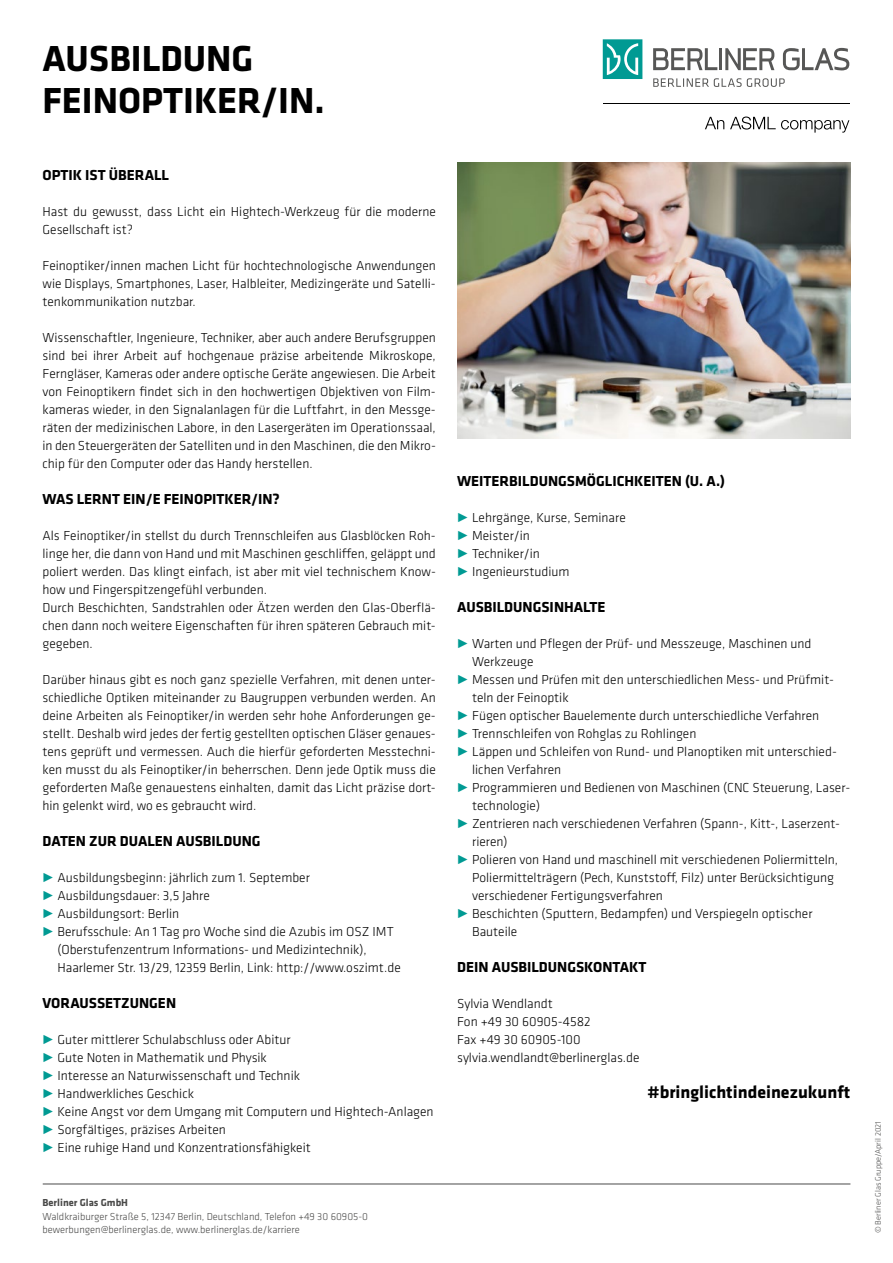
<style>
.page{position:relative;width:893px;height:1263px;background:#fff}
.page>*{position:absolute;margin:0;border:0;box-sizing:border-box;transform-origin:0 0}
.t1{font:700 37.5px/42px "Klavika";color:#000}
.t2{font:700 18px "Klavika";color:#000}
.t3{font:700 15px "Klavika";color:#000}
.t4{font:300 13.5px/18px "Klavika";color:#000}
.t5{font:300 10.5px/13.5px "Klavika";color:#4a4a49}
.t6{font:700 10.5px "Klavika";color:#4a4a49}
.t7{font:300 8.25px "Klavika";color:#4a4a49}
.s1{color:#009a93}
</style>
<div class="page">
<hr style="left:43px;top:1184px;width:807px;height:1px;background:#4a4a49">
<img style="left:457px;top:162px;width:393px;height:276px">
<svg style="left:603px;top:39px;width:39px;height:40px;background:#34aea8"></svg>
<svg style="left:653px;top:78px;width:132px;height:9px"></svg>
<svg style="left:653px;top:48px;width:64px;height:22px"></svg>
<hr style="left:719px;top:48px;width:3px;height:22px;background:#575756">
<svg style="left:725px;top:48px;width:49px;height:22px"></svg>
<svg style="left:783px;top:48px;width:66px;height:22px"></svg>
<hr style="left:603px;top:103px;width:246px;height:1px;background:#000">
<svg style="left:705px;top:117px;width:19px;height:12px"></svg>
<svg style="left:730px;top:117px;width:119px;height:16px"></svg>
<h1 class="t1" style="left:43px;top:36px;width:284px">AUSBILDUNG<br>FEINOPTIKER/IN.</h1>
<p class="t3" style="left:43px;top:164px;width:128px">OPTIK IST ÜBERALL</p>
<p class="t4" style="left:43px;top:202px;width:395px">Hast du gewusst, dass Licht ein Hightech-Werkzeug für die moderne<br>Gesellschaft ist?</p>
<p class="t4" style="left:43px;top:256px;width:395px;text-align:justify">Feinoptiker/innen machen Licht für hochtechnologische Anwendungen wie Displays, Smartphones, Laser, Halbleiter, Medizingeräte und Satelli&shy;tenkommunikation nutzbar.</p>
<p class="t4" style="left:43px;top:328px;width:395px;text-align:justify">Wissenschaftler, Ingenieure, Techniker, aber auch andere Berufsgruppen sind bei ihrer Arbeit auf hochgenaue präzise arbeitende Mikroskope, Ferngläser, Kameras oder andere optische Geräte angewiesen. Die Arbeit von Feinoptikern findet sich in den hochwertigen Objektiven von Film&shy;kameras wieder, in den Signalanlagen für die Luftfahrt, in den Messge&shy;räten der medizinischen Labore, in den Lasergeräten im Operationssaal, in den Steuergeräten der Satelliten und in den Maschinen, die den Mikro&shy;chip für den Computer oder das Handy herstellen.</p>
<p class="t3" style="left:43px;top:488px;width:239px">WAS LERNT EIN/E FEINOPITKER/IN?</p>
<p class="t4" style="left:43px;top:526px;width:395px">Als Feinoptiker/in stellst du durch Trennschleifen aus Glasblöcken Roh&shy;linge her, die dann von Hand und mit Maschinen geschliffen, geläppt und poliert werden. Das klingt einfach, ist aber mit viel technischem Know&shy;how und Fingerspitzengefühl verbunden.<br>Durch Beschichten, Sandstrahlen oder Ätzen werden den Glas-Oberflä&shy;chen dann noch weitere Eigenschaften für ihren späteren Gebrauch mit&shy;gegeben.</p>
<p class="t4" style="left:43px;top:670px;width:395px;text-align:justify">Darüber hinaus gibt es noch ganz spezielle Verfahren, mit denen unter&shy;schiedliche Optiken miteinander zu Baugruppen verbunden werden. An deine Arbeiten als Feinoptiker/in werden sehr hohe Anforderungen ge&shy;stellt. Deshalb wird jedes der fertig gestellten optischen Gläser genaues&shy;tens geprüft und vermessen. Auch die hierfür geforderten Messtechni&shy;ken musst du als Feinoptiker/in beherrschen. Denn jede Optik muss die geforderten Maße genauestens einhalten, damit das Licht präzise dort&shy;hin gelenkt wird, wo es gebraucht wird.</p>
<p class="t3" style="left:43px;top:830px;width:220px">DATEN ZUR DUALEN AUSBILDUNG</p>
<p class="t4" style="left:43px;top:868px;width:269px"><span class="s1">˰</span> Ausbildungsbeginn: jährlich zum 1. September</p>
<p class="t4" style="left:43px;top:886px;width:169px"><span class="s1">˰</span> Ausbildungsdauer: 3,5 Jahre</p>
<p class="t4" style="left:43px;top:904px;width:138px"><span class="s1">˰</span> Ausbildungsort: Berlin</p>
<p class="t4" style="left:43px;top:922px;width:353px"><span class="s1">˰</span> Berufsschule: An 1 Tag pro Woche sind die Azubis im OSZ IMT</p>
<p class="t4" style="left:58px;top:940px;width:311px">(Oberstufenzentrum Informations- und Medizintechnik),</p>
<p class="t4" style="left:58px;top:958px;width:345px">Haarlemer Str. 13/29, 12359 Berlin, Link: http://www.oszimt.de</p>
<p class="t3" style="left:43px;top:992px;width:135px">VORAUSSETZUNGEN</p>
<p class="t4" style="left:43px;top:1030px;width:393px"><span class="s1">˰</span> Guter mittlerer Schulabschluss oder Abitur<br><span class="s1">˰</span> Gute Noten in Mathematik und Physik<br><span class="s1">˰</span> Interesse an Naturwissenschaft und Technik<br><span class="s1">˰</span> Handwerkliches Geschick<br><span class="s1">˰</span> Keine Angst vor dem Umgang mit Computern und Hightech-Anlagen <span class="s1">˰</span> Sorgfältiges, präzises Arbeiten<br><span class="s1">˰</span> Eine ruhige Hand und Konzentrationsfähigkeit</p>
<p class="t6" style="left:43px;top:1195px;width:87px">Berliner Glas GmbH</p>
<p class="t5" style="left:43px;top:1209px;width:327px">Waldkraiburger Straße 5, 12347 Berlin, Deutschland, Telefon +49 30 60905-0 bewerbungen@berlinerglas.de, www.berlinerglas.de/karriere</p>
<p class="t3" style="left:457px;top:470px;width:269px">WEITERBILDUNGSMÖGLICHKEITEN (U. A.)</p>
<p class="t4" style="left:457px;top:508px;width:170px"><span class="s1">˰</span> Lehrgänge, Kurse, Seminare <span class="s1">˰</span> Meister/in<br><span class="s1">˰</span> Techniker/in<br><span class="s1">˰</span> Ingenieurstudium</p>
<p class="t3" style="left:457px;top:596px;width:150px">AUSBILDUNGSINHALTE</p>
<p class="t4" style="left:457px;top:634px;width:356px"><span class="s1">˰</span> Warten und Pflegen der Prüf- und Messzeuge, Maschinen und</p>
<p class="t4" style="left:472px;top:652px;width:63px">Werkzeuge</p>
<p class="t4" style="left:457px;top:670px;width:378px"><span class="s1">˰</span> Messen und Prüfen mit den unterschiedlichen Mess- und Prüfmit-</p>
<p class="t4" style="left:472px;top:688px;width:98px">teln der Feinoptik</p>
<p class="t4" style="left:457px;top:706px;width:364px"><span class="s1">˰</span> Fügen optischer Bauelemente durch unterschiedliche Verfahren</p>
<p class="t4" style="left:457px;top:724px;width:241px"><span class="s1">˰</span> Trennschleifen von Rohglas zu Rohlingen</p>
<p class="t4" style="left:457px;top:742px;width:381px"><span class="s1">˰</span> Läppen und Schleifen von Rund- und Planoptiken mit unterschied-</p>
<p class="t4" style="left:472px;top:760px;width:91px">lichen Verfahren</p>
<p class="t4" style="left:457px;top:778px;width:395px"><span class="s1">˰</span> Programmieren und Bedienen von Maschinen (CNC Steuerung, Laser-</p>
<p class="t4" style="left:472px;top:796px;width:70px">technologie)</p>
<p class="t4" style="left:457px;top:814px;width:384px"><span class="s1">˰</span> Zentrieren nach verschiedenen Verfahren (Spann-, Kitt-, Laserzent-</p>
<p class="t4" style="left:472px;top:832px;width:37px">rieren)</p>
<p class="t4" style="left:457px;top:850px;width:383px"><span class="s1">˰</span> Polieren von Hand und maschinell mit verschiedenen Poliermitteln,</p>
<p class="t4" style="left:472px;top:868px;width:364px">Poliermittelträgern (Pech, Kunststoff, Filz) unter Berücksichtigung</p>
<p class="t4" style="left:472px;top:886px;width:192px">verschiedener Fertigungsverfahren</p>
<p class="t4" style="left:457px;top:904px;width:357px"><span class="s1">˰</span> Beschichten (Sputtern, Bedampfen) und Verspiegeln optischer</p>
<p class="t4" style="left:472px;top:922px;width:47px">Bauteile</p>
<p class="t3" style="left:457px;top:956px;width:191px">DEIN AUSBILDUNGSKONTAKT</p>
<p class="t4" style="left:457px;top:994px;width:184px">Sylvia Wendlandt<br>Fon +49 30 60905-4582<br>Fax +49 30 60905-100 sylvia.wendlandt@berlinerglas.de</p>
<h2 class="t2" style="left:647px;top:1079px;width:204px">#bringlichtindeinezukunft</h2>
<p class="t7" style="left:873px;top:1233px;width:114px;rotate:-90deg">© Berliner Glas Gruppe/April 2021</p>
</div>
